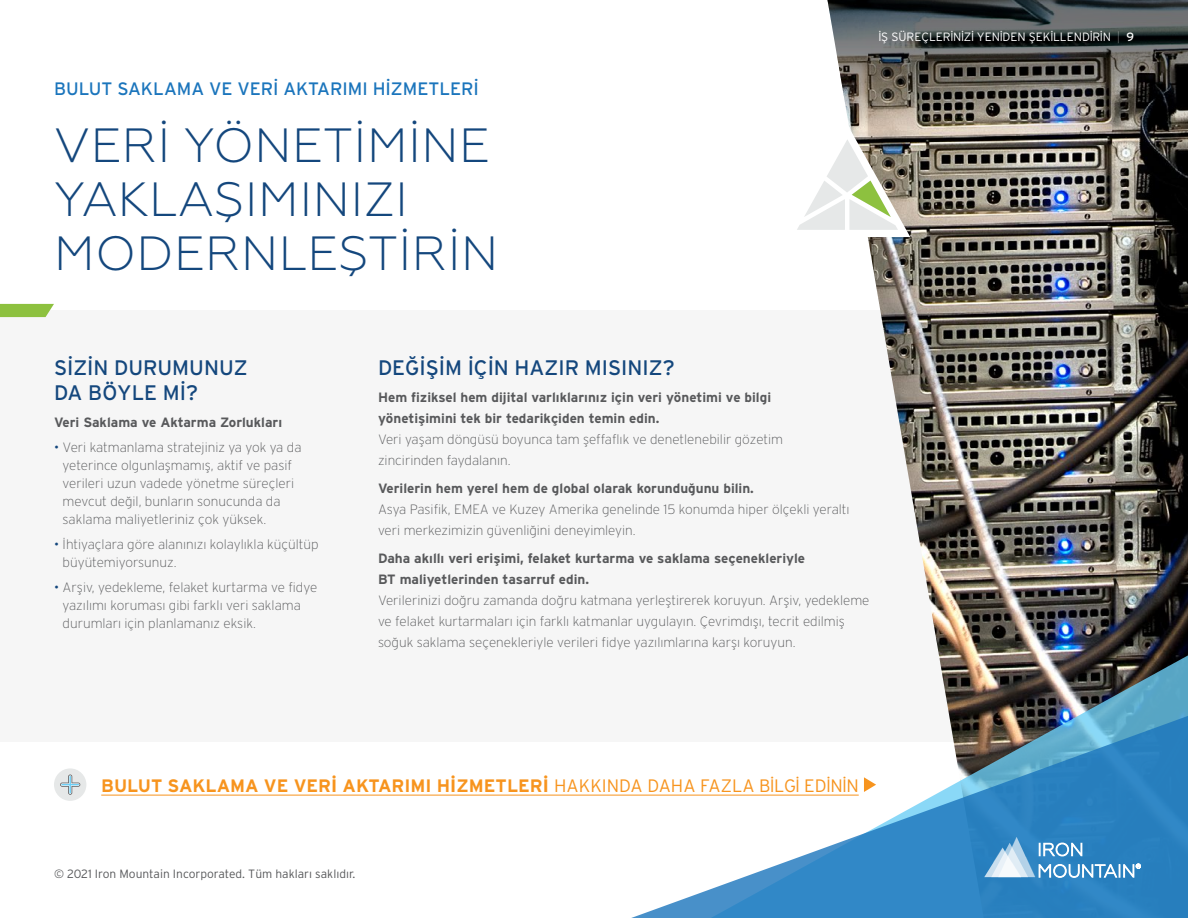
<style>
.page{position:relative;width:1188px;height:918px;background:#fff}
.page>*{position:absolute;margin:0;border:0;box-sizing:border-box;transform-origin:0 0}
.t1{font:300 48px/54px "Geometria";letter-spacing:.01em;color:#14477d}
.t2{font:21px/25.2px "Interstate";color:#14477d}
.t3{font:700 18px "Interstate";color:#f7941e}
.t4{font:18px "Interstate";color:#1b75bc}
.t5{font:200 13.5px/18px "Interstate";color:#58595b}
.t6{font:700 13.5px/21px "Interstate";color:#58595b}
.t7{font:300 12px "Interstate";color:#58595b}
.t8{font:300 12px "Interstate";color:#fff}
.s1{font-weight:100}
.s2{font-weight:400}
.s3{font-weight:300;color:#14477d}
.s4{font-weight:300}
</style>
<div class="page">
<div style="left:0;top:310px;width:1188px;height:432px;background:#f6f6f6"></div>
<img style="left:870px;top:207px;width:318px;height:441px">
<img style="left:937px;top:648px;width:251px;height:63px">
<svg style="left:594px;top:711px;width:594px;height:207px"></svg>
<img style="left:827px;top:0;width:361px;height:207px">
<svg style="left:984px;top:837px;width:157px;height:41px;background:#60a1cf"></svg>
<svg style="left:0;top:304px;width:54px;height:13px"></svg>
<svg style="left:797px;top:106px;width:122px;height:147px"></svg>
<hr style="left:101px;top:795px;width:758px;height:1px;background:#f7941e">
<svg style="left:864px;top:777px;width:12px;height:15px"></svg>
<div style="left:54px;top:768px;width:32px;height:33px;background:#e6e8e8;border-radius:50%"></div>
<svg style="left:60px;top:775px;width:20px;height:20px"></svg>
<h3 class="t4" style="left:54px;top:79px;width:426px">BULUT SAKLAMA VE VERİ AKTARIMI HİZMETLERİ</h3>
<h1 class="t1" style="left:54px;top:118px;width:446px">VERİ YÖNETİMİNE<br>YAKLAŞIMINIZI<br>MODERNLEŞTİRİN</h1>
<p class="t8" style="left:879px;top:30px;width:257px">İŞ SÜREÇLERİNİZİ YENİDEN ŞEKİLLENDİRİN <span class="s1">|</span> <span class="s2">9</span></p>
<h2 class="t2" style="left:54px;top:354px;width:195px">SİZİN DURUMUNUZ<br>DA BÖYLE Mİ?</h2>
<p class="t6" style="left:54px;top:412px;width:230px">Veri Saklama ve Aktarma Zorlukları</p>
<p class="t5" style="left:63px;top:439px;width:240px;text-indent:-9px"><span class="s3">•</span> Veri katmanlama stratejiniz ya yok ya da yeterince olgunlaşmamış, aktif ve pasif verileri uzun vadede yönetme süreçleri mevcut değil, bunların sonucunda da saklama maliyetleriniz çok yüksek.</p>
<p class="t5" style="left:63px;top:535px;width:258px;text-indent:-9px"><span class="s3">•</span> İhtiyaçlara göre alanınızı kolaylıkla küçültüp büyütemiyorsunuz.</p>
<p class="t5" style="left:63px;top:578px;width:256px;text-indent:-9px"><span class="s3">•</span> Arşiv, yedekleme, felaket kurtarma ve fidye yazılımı koruması gibi farklı veri saklama durumları için planlamanız eksik.</p>
<h2 class="t2" style="left:378px;top:354px;width:298px">DEĞİŞİM İÇİN HAZIR MISINIZ?</h2>
<p class="t6" style="left:378px;top:387px;width:395px">Hem fiziksel hem dijital varlıklarınız için veri yönetimi ve bilgi yönetişimini tek bir tedarikçiden temin edin.</p>
<p class="t5" style="left:378px;top:429px;width:407px;line-height:21px">Veri yaşam döngüsü boyunca tam şeffaflık ve denetlenebilir gözetim zincirinden faydalanın.</p>
<p class="t6" style="left:378px;top:478px;width:378px">Verilerin hem yerel hem de global olarak korunduğunu bilin.</p>
<p class="t5" style="left:378px;top:499px;width:473px;line-height:21px">Asya Pasifik, EMEA ve Kuzey Amerika genelinde 15 konumda hiper ölçekli yeraltı veri merkezimizin güvenliğini deneyimleyin.</p>
<p class="t6" style="left:378px;top:548px;width:429px">Daha akıllı veri erişimi, felaket kurtarma ve saklama seçenekleriyle<br>BT maliyetlerinden tasarruf edin.</p>
<p class="t5" style="left:378px;top:590px;width:493px;line-height:21px">Verilerinizi doğru zamanda doğru katmana yerleştirerek koruyun. Arşiv, yedekleme ve felaket kurtarmaları için farklı katmanlar uygulayın. Çevrimdışı, tecrit edilmiş soğuk saklama seçenekleriyle verileri fidye yazılımlarına karşı koruyun.</p>
<h3 class="t3" style="left:101px;top:775px;width:759px">BULUT SAKLAMA VE VERİ AKTARIMI HİZMETLERİ <span class="s4">HAKKINDA DAHA FAZLA BİLGİ EDİNİN</span></h3>
<p class="t7" style="left:54px;top:867px;width:303px">© 2021 Iron Mountain Incorporated. Tüm hakları saklıdır.</p>
</div>
